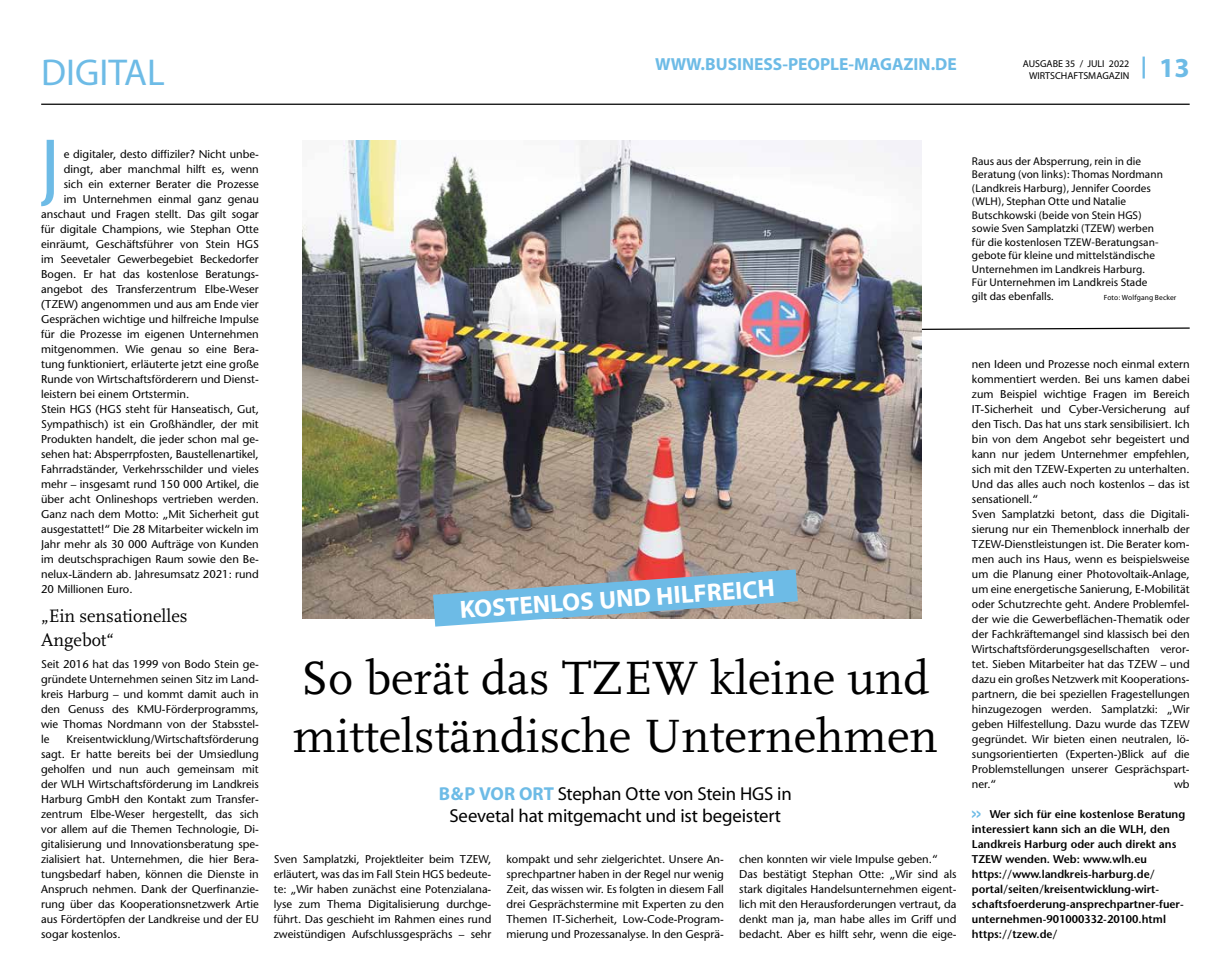
<style>
.page{position:relative;width:1231px;height:962px;background:#fff}
.page>*{position:absolute;margin:0;border:0;box-sizing:border-box;transform-origin:0 0}
.t1{font:74.62px "Stone Sans";color:#6dbbe6}
.t2{font:48.75px/58.5px "FF Scala Serifdws";color:#000}
.t3{font:37.5px "Myriad";color:#6dbbe6}
.t4{font:700 27.5px "Myriad";color:#6dbbe6}
.t5{font:700 25px "Myriad";color:#fff}
.t6{font:18.75px/22.5px "Myriad";letter-spacing:-.01em;color:#000;text-align:center}
.t7{font:18.75px/23.8px "FF Scala Serifdws";color:#000}
.t8{font:700 17.5px "Myriad";color:#6dbbe6}
.t9{font:11.25px/15px "Stone Sans";color:#000;text-align:justify}
.t10{font:11.25px/13.5px "Myriad";letter-spacing:.005em;color:#000}
.t11{font:600 11.25px/15px "Stone Sans";color:#000}
.t12{font:10px "Myriad";color:#000}
.t13{font:7.5px "Myriad";letter-spacing:.015em;color:#000}
.s1{font-weight:700;color:#6dbbe6}
.s2{font-family:"Univers";font-weight:900;font-size:15px;color:#6dbbe6}
</style>
<div class="page">
<hr style="left:41px;top:104px;width:1148px;height:1px;background:#000">
<img style="left:302px;top:140px;width:620px;height:478px">
<svg style="left:433px;top:569px;width:365px;height:58px"></svg>
<svg style="left:920px;top:327px;width:270px;height:4px"></svg>
<h3 class="t3" style="left:41px;top:54px;width:125px">DIGITAL</h3>
<h3 class="t8" style="left:655px;top:55px;width:303px">WWW.BUSINESS-PEOPLE-MAGAZIN.DE</h3>
<h3 class="t4" style="left:1141px;top:54px;width:50px"><sup>|</sup> 13</h3>
<p class="t12" style="left:1022px;top:59px;width:108px">AUSGABE 35 / JULI 2022</p>
<p class="t12" style="left:1029px;top:71px;width:102px">WIRTSCHAFTSMAGAZIN</p>
<h1 class="t1" style="left:40px;top:120px;width:22px">J</h1>
<p class="t9" style="left:64px;top:147px;width:196px">e digitaler, desto diffiziler? Nicht unbe-</p>
<p class="t9" style="left:64px;top:162px;width:196px">dingt, aber manchmal hilft es, wenn</p>
<p class="t9" style="left:64px;top:177px;width:196px">sich ein externer Berater die Prozesse</p>
<p class="t9" style="left:64px;top:192px;width:196px">im Unternehmen einmal ganz genau</p>
<p class="t9" style="left:41px;top:207px;width:219px">anschaut und Fragen stellt. Das gilt sogar</p>
<p class="t9" style="left:41px;top:222px;width:219px">für digitale Champions, wie Stephan Otte</p>
<p class="t9" style="left:41px;top:237px;width:219px">einräumt, Geschäftsführer von Stein HGS</p>
<p class="t9" style="left:41px;top:252px;width:219px">im Seevetaler Gewerbegebiet Beckedorfer</p>
<p class="t9" style="left:41px;top:267px;width:219px">Bogen. Er hat das kostenlose Beratungs-</p>
<p class="t9" style="left:41px;top:282px;width:219px">angebot des Transferzentrum Elbe-Weser</p>
<p class="t9" style="left:41px;top:297px;width:219px">(TZEW) angenommen und aus am Ende vier</p>
<p class="t9" style="left:41px;top:312px;width:219px">Gesprächen wichtige und hilfreiche Impulse</p>
<p class="t9" style="left:41px;top:327px;width:219px">für die Prozesse im eigenen Unternehmen</p>
<p class="t9" style="left:41px;top:342px;width:219px">mitgenommen. Wie genau so eine Bera-</p>
<p class="t9" style="left:41px;top:357px;width:219px">tung funktioniert, erläuterte jetzt eine große</p>
<p class="t9" style="left:41px;top:372px;width:219px">Runde von Wirtschaftsförderern und Dienst-</p>
<p class="t9" style="left:41px;top:387px;width:150px">leistern bei einem Ortstermin.</p>
<p class="t9" style="left:41px;top:402px;width:219px">Stein HGS (HGS steht für Hanseatisch, Gut,</p>
<p class="t9" style="left:41px;top:417px;width:219px">Sympathisch) ist ein Großhändler, der mit</p>
<p class="t9" style="left:41px;top:432px;width:219px">Produkten handelt, die jeder schon mal ge-</p>
<p class="t9" style="left:41px;top:447px;width:219px">sehen hat: Absperrpfosten, Baustellenartikel,</p>
<p class="t9" style="left:41px;top:462px;width:219px">Fahrradständer, Verkehrsschilder und vieles</p>
<p class="t9" style="left:41px;top:477px;width:219px">mehr – insgesamt rund 150 000 Artikel, die</p>
<p class="t9" style="left:41px;top:492px;width:219px">über acht Onlineshops vertrieben werden.</p>
<p class="t9" style="left:41px;top:507px;width:219px">Ganz nach dem Motto: „Mit Sicherheit gut</p>
<p class="t9" style="left:41px;top:522px;width:219px">ausgestattet!“ Die 28 Mitarbeiter wickeln im</p>
<p class="t9" style="left:41px;top:537px;width:219px">Jahr mehr als 30 000 Aufträge von Kunden</p>
<p class="t9" style="left:41px;top:552px;width:219px">im deutschsprachigen Raum sowie den Be-</p>
<p class="t9" style="left:41px;top:567px;width:219px">nelux-Ländern ab. Jahresumsatz 2021: rund</p>
<p class="t9" style="left:41px;top:582px;width:93px">20 Millionen Euro.</p>
<h3 class="t7" style="left:41px;top:605px;width:148px">„Ein sensationelles<br>Angebot“</h3>
<p class="t9" style="left:41px;top:657px;width:219px">Seit 2016 hat das 1999 von Bodo Stein ge&shy;gründete Unternehmen seinen Sitz im Land&shy;kreis Harburg – und kommt damit auch in den Genuss des KMU-Förderprogramms, wie Thomas Nordmann von der Stabsstel&shy;le</p>
<p class="t9" style="left:41px;top:732px;width:219px;text-indent:25px">Kreisentwicklung/Wirtschaftsförderung sagt. Er hatte bereits bei der Umsiedlung geholfen und nun auch gemeinsam mit der WLH Wirtschaftsförderung im Landkreis Harburg GmbH den Kontakt zum Transfer&shy;zentrum Elbe-Weser hergestellt, das sich vor allem auf die Themen Technologie, Di&shy;gitalisierung und Innovationsberatung spe&shy;zialisiert hat. Unternehmen, die hier Bera&shy;tungsbedarf haben, können die Dienste in Anspruch nehmen. Dank der Querfinanzie&shy;rung über das Kooperationsnetzwerk Artie aus Fördertöpfen der Landkreise und der EU sogar kostenlos.</p>
<h3 class="t5" style="left:459px;top:597px;width:317px;rotate:-4deg">KOSTENLOS UND HILFREICH</h3>
<h2 class="t2" style="left:293px;top:649px;width:646px">So berät das TZEW kleine und mittelständische Unternehmen</h2>
<h3 class="t6" style="left:439px;top:783px;width:354px"><span class="s1">B&amp;P VOR ORT</span> Stephan Otte von Stein HGS in<br>Seevetal hat mitgemacht und ist begeistert</h3>
<p class="t9" style="left:274px;top:852px;width:219px">Sven Samplatzki, Projektleiter beim TZEW, erläutert, was das im Fall Stein HGS bedeute&shy;te: „Wir haben zunächst eine Potenzialana&shy;lyse zum Thema Digitalisierung durchge&shy;führt. Das geschieht im Rahmen eines rund zweistündigen Aufschlussgesprächs – sehr</p>
<p class="t9" style="left:506px;top:852px;width:219px">kompakt und sehr zielgerichtet. Unsere An&shy;sprechpartner haben in der Regel nur wenig Zeit, das wissen wir. Es folgten in diesem Fall drei Gesprächstermine mit Experten zu den Themen IT-Sicherheit, Low-Code-Program&shy;mierung und Prozessanalyse. In den Gesprä-</p>
<p class="t9" style="left:739px;top:852px;width:219px;text-align:left">chen konnten wir viele Impulse geben.“ Das bestätigt Stephan Otte: „Wir sind als stark digitales Handelsunternehmen eigent&shy;lich mit den Herausforderungen vertraut, da denkt man ja, man habe alles im Griff und bedacht. Aber es hilft sehr, wenn die eige-</p>
<p class="t10" style="left:972px;top:155px;width:192px">Raus aus der Absperrung, rein in die Beratung (von links): Thomas Nordmann (Landkreis Harburg), Jennifer Coordes (WLH), Stephan Otte und Natalie Butschkowski (beide von Stein HGS) sowie Sven Samplatzki (TZEW) werben für die kostenlosen TZEW-Beratungsan&shy;gebote für kleine und mittelständische Unternehmen im Landkreis Harburg.<br>Für Unternehmen im Landkreis Stade gilt das ebenfalls.</p>
<p class="t13" style="left:1103px;top:293px;width:74px">Foto: Wolfgang Becker</p>
<p class="t9" style="left:972px;top:357px;width:219px;text-align:left">nen Ideen und Prozesse noch einmal extern kommentiert werden. Bei uns kamen dabei zum Beispiel wichtige Fragen im Bereich IT-Sicherheit und Cyber-Versicherung auf den Tisch. Das hat uns stark sensibilisiert. Ich bin von dem Angebot sehr begeistert und kann nur jedem Unternehmer empfehlen, sich mit den TZEW-Experten zu unterhalten.<br>Und das alles auch noch kostenlos – das ist sensationell.“<br>Sven Samplatzki betont, dass die Digitali&shy;sierung nur ein Themenblock innerhalb der TZEW-Dienstleistungen ist. Die Berater kom&shy;men auch ins Haus, wenn es beispielsweise um die Planung einer Photovoltaik-Anlage, um eine energetische Sanierung, E-Mobilität oder Schutzrechte geht. Andere Problemfel&shy;der wie die Gewerbeflächen-Thematik oder der Fachkräftemangel sind klassisch bei den Wirtschaftsförderungsgesellschaften veror&shy;tet. Sieben Mitarbeiter hat das TZEW – und dazu ein großes Netzwerk mit Kooperations&shy;partnern, die bei speziellen Fragestellungen hinzugezogen werden. Samplatzki: „Wir geben Hilfestellung. Dazu wurde das TZEW gegründet. Wir bieten einen neutralen, lö&shy;sungsorientierten (Experten-)Blick auf die Problemstellungen unserer Gesprächspart&shy;ner.“</p>
<p class="t9" style="left:1174px;top:777px;width:17px">wb</p>
<p class="t11" style="left:972px;top:807px;width:215px"><span class="s2">&gt;&gt;</span> Wer sich für eine kostenlose Beratung interessiert kann sich an die WLH, den Landkreis Harburg oder auch direkt ans TZEW wenden. Web: www.wlh.eu https://www.landkreis-harburg.de/ portal/seiten/kreisentwicklung-wirt&shy;schaftsfoerderung-ansprechpartner-fuer&shy;unternehmen-901000332-20100.html https://tzew.de/</p>
</div>
